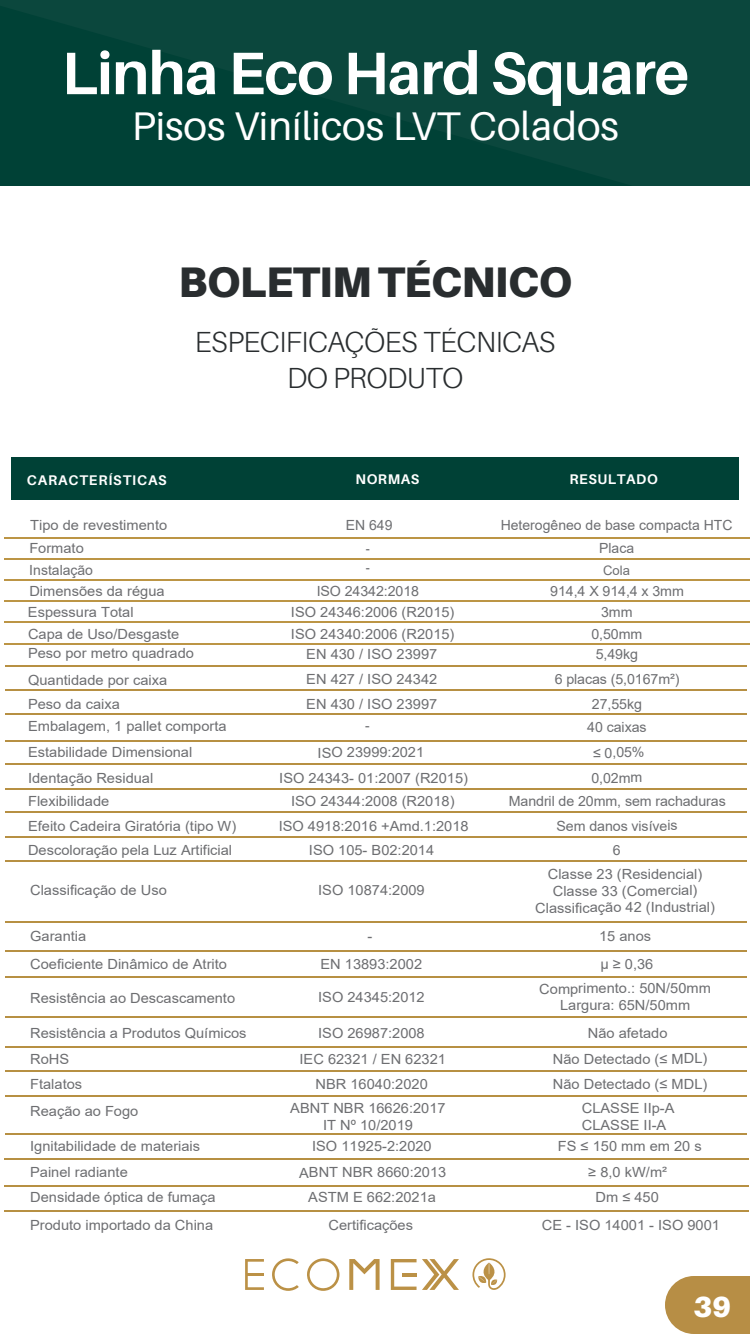
<style>
.page{position:relative;width:750px;height:1334px;background:#fff}
.page>*{position:absolute;margin:0;border:0;box-sizing:border-box;transform-origin:0 0}
.t1{font:700 60px "Aileron";letter-spacing:-.015em;color:#fff}
.t2{font:900 42.8px "Aileron";letter-spacing:-.015em;color:#292d2f}
.t3{font:40px "Aileron";color:#fff}
.t4{font:900 29.2px "Aileron";color:#fff}
.t5{font:300 29.1px/36px "Aileron";letter-spacing:-.015em;color:#292d2f;text-align:center}
.t6{font:14px/16.8px "Arial";color:#6d6e71;scale:1.05 1}
.t7{font:14px/24.9px "Arial";color:#6d6e71;text-align:center}
.t8{font:700 14px "Aileron";letter-spacing:.06em;color:#fff}
.t9{font:700 14px "Aileron";letter-spacing:.04em;color:#fff}
.t10{font:13.9px "Arial";color:#6d6e71}
.t11{font:13.1px "Arial";color:#6d6e71}
.t12{font:13.1px "Arial";color:#6d6e71;scale:.93 1}
.t13{font:13.1px "Arial";color:#6d6e71;scale:1.05 1}
</style>
<div class="page">
<svg style="left:0;top:0;width:750px;height:186px;fill:#0b473d"></svg>
<svg style="left:245px;top:1259px;width:19px;height:31px"></svg>
<hr style="left:246px;top:1273px;width:18px;height:3px;background:#bb9146">
<svg style="left:307px;top:1258px;width:32px;height:33px"></svg>
<svg style="left:272px;top:1258px;width:27px;height:33px"></svg>
<svg style="left:472px;top:1258px;width:34px;height:32px"></svg>
<svg style="left:349px;top:1259px;width:31px;height:31px"></svg>
<svg style="left:391px;top:1259px;width:68px;height:31px"></svg>
<hr style="left:402px;top:1273px;width:15px;height:4px;background:#bb9146">
<svg style="left:665px;top:1276px;width:85px;height:58px"></svg>
<div style="left:11px;top:457px;width:728px;height:42px;background:#004136"></div>
<hr style="left:4px;top:537px;width:745px;height:2px;background:#bc9545">
<hr style="left:4px;top:559px;width:745px;height:1px;background:#bc9545">
<hr style="left:4px;top:579px;width:745px;height:1px;background:#bc9545">
<hr style="left:4px;top:600px;width:745px;height:2px;background:#bc9545">
<hr style="left:4px;top:622px;width:745px;height:1px;background:#bc9545">
<hr style="left:4px;top:643px;width:745px;height:2px;background:#bc9545">
<hr style="left:5px;top:763px;width:742px;height:2px;background:#b79043">
<hr style="left:5px;top:740px;width:742px;height:2px;background:#b79043">
<hr style="left:5px;top:788px;width:742px;height:2px;background:#b79043">
<hr style="left:5px;top:812px;width:742px;height:1px;background:#b79043">
<hr style="left:5px;top:836px;width:742px;height:2px;background:#b79043">
<hr style="left:5px;top:860px;width:742px;height:2px;background:#b79043">
<hr style="left:5px;top:665px;width:742px;height:2px;background:#b79043">
<hr style="left:5px;top:689px;width:742px;height:2px;background:#b79043">
<hr style="left:5px;top:713px;width:742px;height:2px;background:#b79043">
<hr style="left:4px;top:1210px;width:744px;height:2px;background:#b79043">
<hr style="left:4px;top:1186px;width:744px;height:1px;background:#b79043">
<hr style="left:4px;top:1158px;width:744px;height:2px;background:#b79043">
<hr style="left:5px;top:976px;width:742px;height:2px;background:#b79043">
<hr style="left:5px;top:950px;width:742px;height:2px;background:#b79043">
<hr style="left:5px;top:921px;width:742px;height:2px;background:#b79043">
<hr style="left:5px;top:1046px;width:742px;height:1px;background:#b79043">
<hr style="left:5px;top:1016px;width:742px;height:2px;background:#b79043">
<hr style="left:5px;top:1070px;width:742px;height:2px;background:#b79043">
<hr style="left:5px;top:1096px;width:742px;height:1px;background:#b79043">
<hr style="left:5px;top:1133px;width:742px;height:2px;background:#b79043">
<h1 class="t1" style="left:62px;top:40px;width:629px">Linha Eco Hard Square</h1>
<h3 class="t3" style="left:132px;top:104px;width:489px">Pisos Vinílicos LVT Colados</h3>
<h2 class="t2" style="left:178px;top:257px;width:395px">BOLETIM TÉCNICO</h2>
<h3 class="t5" style="left:195px;top:325px;width:363px">ESPECIFICAÇÕES TÉCNICAS<br>DO PRODUTO</h3>
<p class="t8" style="left:27px;top:472px;width:141px">CARACTERÍSTICAS</p>
<p class="t9" style="left:355px;top:471px;width:65px">NORMAS</p>
<p class="t9" style="left:569px;top:471px;width:90px">RESULTADO</p>
<p class="t6" style="left:29px;top:514px;width:133px;line-height:23px">Tipo de revestimento<br>Formato</p>
<p class="t7" style="left:29px;top:559px;width:137px;line-height:21.3px;text-align:left">Instalação<br>Dimensões da régua</p>
<p class="t7" style="left:501px;top:514px;width:233px;line-height:23px">Heterogêneo de base compacta HTC<br>Placa</p>
<p class="t11" style="left:603px;top:561px;width:29px">Cola</p>
<p class="t7" style="left:550px;top:579px;width:135px">914,4 X 914,4 x 3mm</p>
<p class="t7" style="left:346px;top:513px;width:48px">EN 649</p>
<p class="t12" style="left:366px;top:559px;width:6px">-</p>
<p class="t12" style="left:366px;top:540px;width:6px">-</p>
<p class="t7" style="left:317px;top:579px;width:104px">ISO 24342:2018</p>
<p class="t6" style="left:28px;top:604px;width:102px">Espessura Total</p>
<p class="t6" style="left:291px;top:604px;width:157px">ISO 24346:2006 (R2015)</p>
<p class="t7" style="left:601px;top:600px;width:33px">3mm</p>
<p class="t6" style="left:28px;top:626px;width:146px">Capa de Uso/Desgaste</p>
<p class="t6" style="left:291px;top:626px;width:157px">ISO 24340:2006 (R2015)</p>
<p class="t7" style="left:591px;top:622px;width:53px">0,50mm</p>
<p class="t6" style="left:28px;top:640px;width:160px;line-height:26.2px">Peso por metro quadrado<br>Quantidade por caixa</p>
<p class="t6" style="left:28px;top:693px;width:191px;line-height:22.1px">Peso da caixa<br>Embalagem, 1 pallet comporta</p>
<p class="t6" style="left:306px;top:641px;width:126px;line-height:24.8px">EN 430 / ISO 23997<br>EN 427 / ISO 24342</p>
<p class="t7" style="left:555px;top:641px;width:126px">5,49kg<br>6 placas (5,0167m²)<br>27,55kg</p>
<p class="t7" style="left:587px;top:714px;width:61px">40 caixas</p>
<p class="t6" style="left:306px;top:695px;width:126px">EN 430 / ISO 23997</p>
<p class="t13" style="left:365px;top:716px;width:6px">-</p>
<p class="t6" style="left:318px;top:744px;width:103px">ISO 23999:2021</p>
<p class="t6" style="left:28px;top:744px;width:158px">Estabilidade Dimensional</p>
<p class="t7" style="left:593px;top:740px;width:53px">≤ 0,05%</p>
<p class="t6" style="left:28px;top:769px;width:121px">Identação Residual</p>
<p class="t6" style="left:279px;top:769px;width:181px">ISO 24343- 01:2007 (R2015)</p>
<p class="t7" style="left:591px;top:765px;width:53px">0,02mm</p>
<p class="t6" style="left:28px;top:793px;width:79px">Flexibilidade</p>
<p class="t6" style="left:291px;top:793px;width:157px">ISO 24344:2008 (R2018)</p>
<p class="t7" style="left:509px;top:788px;width:219px">Mandril de 20mm, sem rachaduras</p>
<p class="t6" style="left:28px;top:817px;width:200px">Efeito Cadeira Giratória (tipo W)</p>
<p class="t6" style="left:279px;top:817px;width:182px">ISO 4918:2016 +Amd.1:2018</p>
<p class="t7" style="left:557px;top:813px;width:123px">Sem danos visíveis</p>
<p class="t6" style="left:28px;top:841px;width:196px">Descoloração pela Luz Artificial</p>
<p class="t6" style="left:309px;top:841px;width:121px">ISO 105- B02:2014</p>
<p class="t10" style="left:613px;top:840px;width:9px">6</p>
<p class="t6" style="left:30px;top:882px;width:132px">Classificação de Uso</p>
<p class="t6" style="left:318px;top:882px;width:103px">ISO 10874:2009</p>
<p class="t6" style="left:535px;top:865px;width:173px;text-align:center">Classe 23 (Residencial)<br>Classe 33 (Comercial)<br>Classificação 42 (Industrial)</p>
<p class="t6" style="left:30px;top:928px;width:55px">Garantia</p>
<p class="t6" style="left:368px;top:928px;width:6px">-</p>
<p class="t6" style="left:599px;top:928px;width:51px">15 anos</p>
<p class="t6" style="left:30px;top:956px;width:189px">Coeficiente Dinâmico de Atrito</p>
<p class="t6" style="left:600px;top:956px;width:52px">μ ≥ 0,36</p>
<p class="t6" style="left:30px;top:989px;width:197px">Resistência ao Descascamento</p>
<p class="t6" style="left:539px;top:980px;width:165px;text-align:center">Comprimento.: 50N/50mm<br>Largura: 65N/50mm</p>
<p class="t6" style="left:30px;top:1025px;width:208px">Resistência a Produtos Químicos</p>
<p class="t6" style="left:318px;top:1025px;width:103px">ISO 26987:2008</p>
<p class="t6" style="left:588px;top:1025px;width:78px">Não afetado</p>
<p class="t6" style="left:30px;top:1050px;width:39px">RoHS</p>
<p class="t6" style="left:300px;top:1050px;width:141px">IEC 62321 / EN 62321</p>
<p class="t6" style="left:553px;top:1050px;width:149px">Não Detectado (≤ MDL)</p>
<p class="t6" style="left:30px;top:1076px;width:51px">Ftalatos</p>
<p class="t6" style="left:316px;top:1076px;width:108px">NBR 16040:2020</p>
<p class="t6" style="left:553px;top:1076px;width:149px">Não Detectado (≤ MDL)</p>
<p class="t6" style="left:30px;top:1103px;width:105px">Reação ao Fogo</p>
<p class="t6" style="left:290px;top:1099px;width:150px;text-align:center">ABNT NBR 16626:2017<br>IT Nº 10/2019</p>
<p class="t6" style="left:582px;top:1100px;width:90px">CLASSE IIp-A<br>CLASSE II-A</p>
<p class="t6" style="left:30px;top:1138px;width:163px">Ignitabilidade de materiais</p>
<p class="t6" style="left:312px;top:1138px;width:116px">ISO 11925-2:2020</p>
<p class="t6" style="left:558px;top:1138px;width:139px">FS ≤ 150 mm em 20 s</p>
<p class="t6" style="left:30px;top:1164px;width:94px">Painel radiante</p>
<p class="t6" style="left:299px;top:1164px;width:142px">ABNT NBR 8660:2013</p>
<p class="t6" style="left:588px;top:1164px;width:77px">≥ 8,0 kW/m²</p>
<p class="t6" style="left:30px;top:1188px;width:178px">Densidade óptica de fumaça</p>
<p class="t6" style="left:308px;top:1188px;width:123px">ASTM E 662:2021a</p>
<p class="t6" style="left:596px;top:1188px;width:62px">Dm ≤ 450</p>
<p class="t6" style="left:320px;top:956px;width:98px">EN 13893:2002</p>
<p class="t6" style="left:318px;top:988px;width:103px">ISO 24345:2012</p>
<p class="t6" style="left:30px;top:1216px;width:176px">Produto importado da China</p>
<p class="t6" style="left:328px;top:1216px;width:82px">Certificações</p>
<p class="t6" style="left:542px;top:1216px;width:171px">CE - ISO 14001 - ISO 9001</p>
<h3 class="t4" style="left:693px;top:1289px;width:40px">39</h3>
</div>
